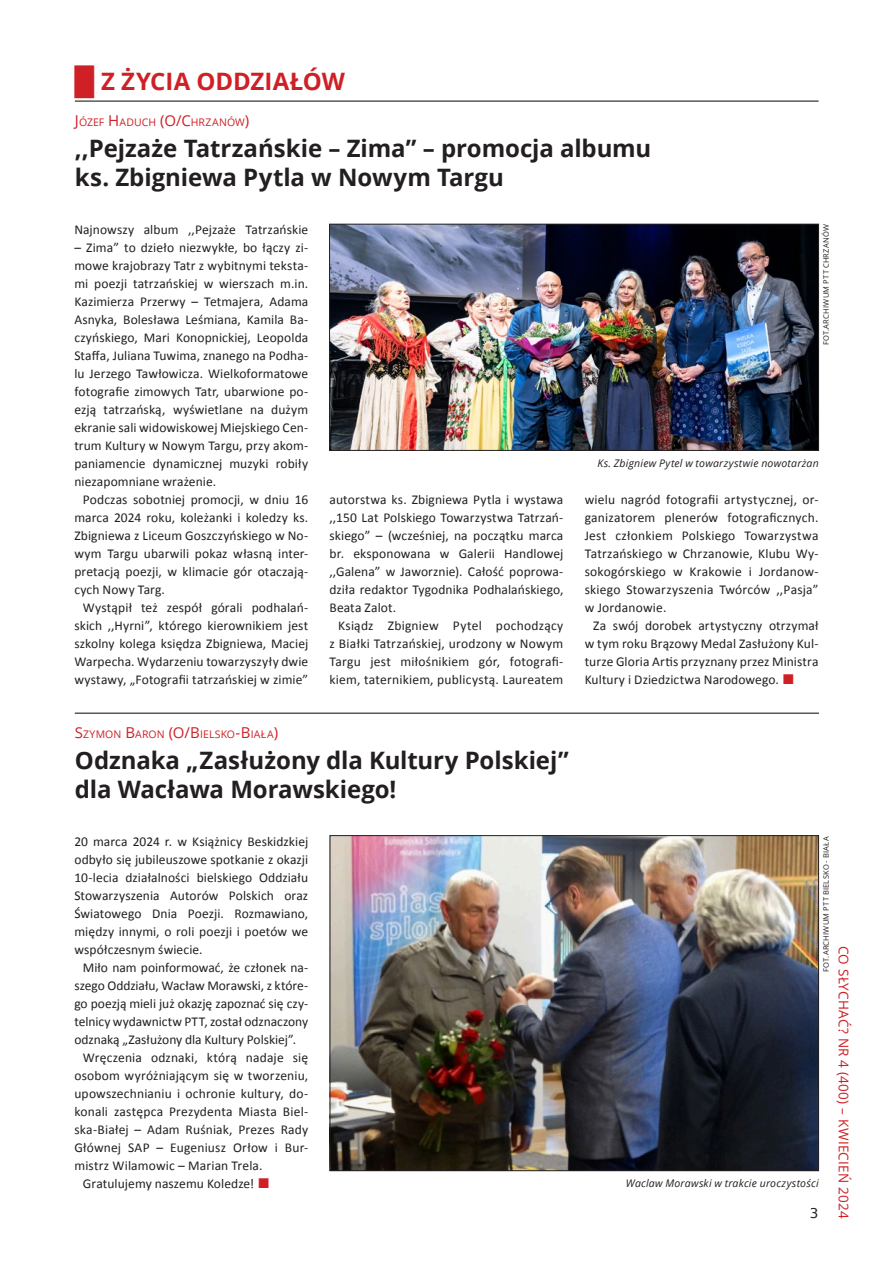
<style>
.page{position:relative;width:893px;height:1263px;background:#fff}
.page>*{position:absolute;margin:0;border:0;box-sizing:border-box;transform-origin:0 0}
.t1{font:700 24px/28.8px "Open Sans";letter-spacing:-.005em;color:#231f20}
.t2{font:700 24px "Open Sans";letter-spacing:-.005em;color:#cf2026}
.t3{font:13.5px/18px "Calibri";letter-spacing:.01em;color:#231f20;text-align:justify}
.t4{font:13.5px "Open Sans";letter-spacing:.015em;color:#cf2026}
.t5{font:13.5px "DejaVu Sans";color:#231f20}
.t6{font:italic 10.5px "Open Sans";letter-spacing:.02em;color:#231f20}
.t7{font:10.5px "Open Sans";letter-spacing:.01em;color:#cf2026}
.t8{font:7.5px "Open Sans";letter-spacing:.03em;color:#231f20}
.s1{font-family:"Arial";font-weight:900;font-size:27px}
.s2{font-size:15px}
.s3{font-family:"Arial";font-weight:900;font-size:21px;color:#cf2026}
</style>
<div class="page">
<hr style="left:75px;top:101px;width:744px;height:1px;background:#231f20">
<hr style="left:75px;top:713px;width:744px;height:1px;background:#231f20">
<img style="left:331px;top:226px;width:486px;height:223px">
<div style="left:329px;top:224px;width:490px;height:227px;border:1px solid #231f20"></div>
<img style="left:332px;top:837px;width:485px;height:332px">
<h1 class="t2" style="left:75px;top:64px;width:272px"><span class="s1">█</span> Z ŻYCIA ODDZIAŁÓW</h1>
<p class="t7" style="left:75px;top:115px;width:176px"><span class="s2">J</span>ÓZEF <span class="s2">H</span>ADUCH <span class="s2">(O/C</span>H RZANÓW<span class="s2">)</span></p>
<h1 class="t1" style="left:75px;top:133px;width:578px">,,Pejzaże Tatrzańskie – Zima” – promocja albumu ks. Zbigniewa Pytla w Nowym Targu</h1>
<p class="t3" style="left:74px;top:221px;width:235px">Najnowszy album ,,Pejzaże Tatrzańskie</p>
<p class="t3" style="left:74px;top:239px;width:235px">– Zima” to dzieło niezwykłe, bo łączy zi&shy;mowe krajobrazy Tatr z wybitnymi teksta&shy;mi poezji tatrzańskiej w wierszach m.in.<br>Kazimierza Przerwy – Tetmajera, Adama Asnyka, Bolesława Leśmiana, Kamila Ba&shy;czyńskiego, Mari Konopnickiej, Leopolda Staffa, Juliana Tuwima, znanego na Podha&shy;lu Jerzego Tawłowicza. Wielkoformatowe fotografie zimowych Tatr, ubarwione po&shy;ezją tatrzańską, wyświetlane na dużym ekranie sali widowiskowej Miejskiego Cen&shy;trum Kultury w Nowym Targu, przy akom&shy;paniamencie dynamicznej muzyki robiły niezapomniane wrażenie.</p>
<p class="t3" style="left:74px;top:490px;width:235px;text-indent:9px">Podczas sobotniej promocji, w dniu 16 marca 2024 roku, koleżanki i koledzy ks.<br>Zbigniewa z Liceum Goszczyńskiego w No&shy;wym Targu ubarwili pokaz własną inter&shy;pretacją poezji, w klimacie gór otaczają&shy;cych Nowy Targ.</p>
<p class="t3" style="left:74px;top:598px;width:235px;text-indent:9px">Wystąpił też zespół górali podhalań&shy;skich ,,Hyrni”, którego kierownikiem jest szkolny kolega księdza Zbigniewa, Maciej Warpecha. Wydarzeniu towarzyszyły dwie wystawy, „Fotografii tatrzańskiej w zimie”</p>
<p class="t3" style="left:330px;top:491px;width:235px">autorstwa ks. Zbigniewa Pytla i wystawa ,,150 Lat Polskiego Towarzystwa Tatrzań&shy;skiego” – (wcześniej, na początku marca br. eksponowana w Galerii Handlowej ,,Galena” w Jaworznie). Całość poprowa&shy;dziła redaktor Tygodnika Podhalańskiego, Beata Zalot.</p>
<p class="t3" style="left:330px;top:617px;width:235px;text-indent:9px">Ksiądz Zbigniew Pytel pochodzący z Białki Tatrzańskiej, urodzony w Nowym Targu jest miłośnikiem gór, fotografi&shy;kiem, taternikiem, publicystą. Laureatem</p>
<p class="t7" style="left:75px;top:727px;width:205px"><span class="s2">S</span>ZYMO N <span class="s2">B</span>ARON <span class="s2">(O/B</span>IELSKO<span class="s2">-B</span>IAŁA<span class="s2">)</span></p>
<h1 class="t1" style="left:75px;top:745px;width:495px">Odznaka „Zasłużony dla Kultury Polskiej” dla Wacława Morawskiego!</h1>
<p class="t3" style="left:74px;top:833px;width:235px">20 marca 2024 r. w Książnicy Beskidzkiej odbyło się jubileuszowe spotkanie z okazji 10-lecia działalności bielskiego Oddziału Stowarzyszenia Autorów Polskich oraz Światowego Dnia Poezji. Rozmawiano, między innymi, o roli poezji i poetów we współczesnym świecie.</p>
<p class="t3" style="left:83px;top:959px;width:227px">Miło nam poinformować, że członek na-</p>
<p class="t3" style="left:74px;top:977px;width:235px">szego Oddziału, Wacław Morawski, z które-</p>
<p class="t3" style="left:74px;top:995px;width:235px">go poezją mieli już okazję zapoznać się czy-</p>
<p class="t3" style="left:74px;top:1013px;width:235px">telnicy wydawnictw PTT, został odznaczony</p>
<p class="t3" style="left:74px;top:1031px;width:223px">odznaką „Zasłużony dla Kultury Polskiej”.</p>
<p class="t3" style="left:83px;top:1049px;width:227px">Wręczenia odznaki, którą nadaje się</p>
<p class="t3" style="left:74px;top:1067px;width:235px">osobom wyróżniającym się w tworzeniu,</p>
<p class="t3" style="left:74px;top:1085px;width:235px">upowszechnianiu i ochronie kultury, do-</p>
<p class="t3" style="left:74px;top:1102px;width:235px">konali zastępca Prezydenta Miasta Biel-</p>
<p class="t3" style="left:74px;top:1120px;width:235px">ska-Białej – Adam Ruśniak, Prezes Rady</p>
<p class="t3" style="left:74px;top:1138px;width:235px">Głównej SAP – Eugeniusz Orłow i Bur-</p>
<p class="t3" style="left:74px;top:1156px;width:190px">mistrz Wilamowic – Marian Trela.</p>
<p class="t3" style="left:83px;top:1174px;width:189px">Gratulujemy naszemu Koledze! <span class="s3">■</span></p>
<p class="t8" style="left:821px;top:345px;width:122px;rotate:-90deg">FOT.ARCHIWUM PTT CHRZAN ÓW</p>
<p class="t6" style="left:597px;top:456px;width:223px">Ks. Zbigniew Pytel w towarzystwie nowotarżan</p>
<p class="t3" style="left:585px;top:491px;width:235px">wielu nagród fotografii artystycznej, or&shy;ganizatorem plenerów fotograficznych.<br>Jest członkiem Polskiego Towarzystwa Tatrzańskiego w Chrzanowie, Klubu Wy&shy;sokogórskiego w Krakowie i Jordanow&shy;skiego Stowarzyszenia Twórców ,,Pasja” w Jordanowie.</p>
<p class="t3" style="left:585px;top:616px;width:235px;text-indent:9px">Za swój dorobek artystyczny otrzymał w tym roku Brązowy Medal Zasłużony Kul&shy;turze Gloria Artis przyznany przez Ministra Kultury i Dziedzictwa Narodowego. <span class="s3">■</span></p>
<p class="t8" style="left:821px;top:972px;width:137px;rotate:-90deg">FOT.ARCHIWUM PTT BIELSKO - BIAŁA</p>
<p class="t4" style="left:853px;top:946px;width:274px;rotate:90deg">CO SŁYCHAĆ? nr 4 (400) – kwiec ień 2024</p>
<p class="t6" style="left:626px;top:1176px;width:194px">Waclaw Morawski w trakcie uroczystości</p>
<p class="t5" style="left:810px;top:1202px;width:10px">3</p>
</div>
